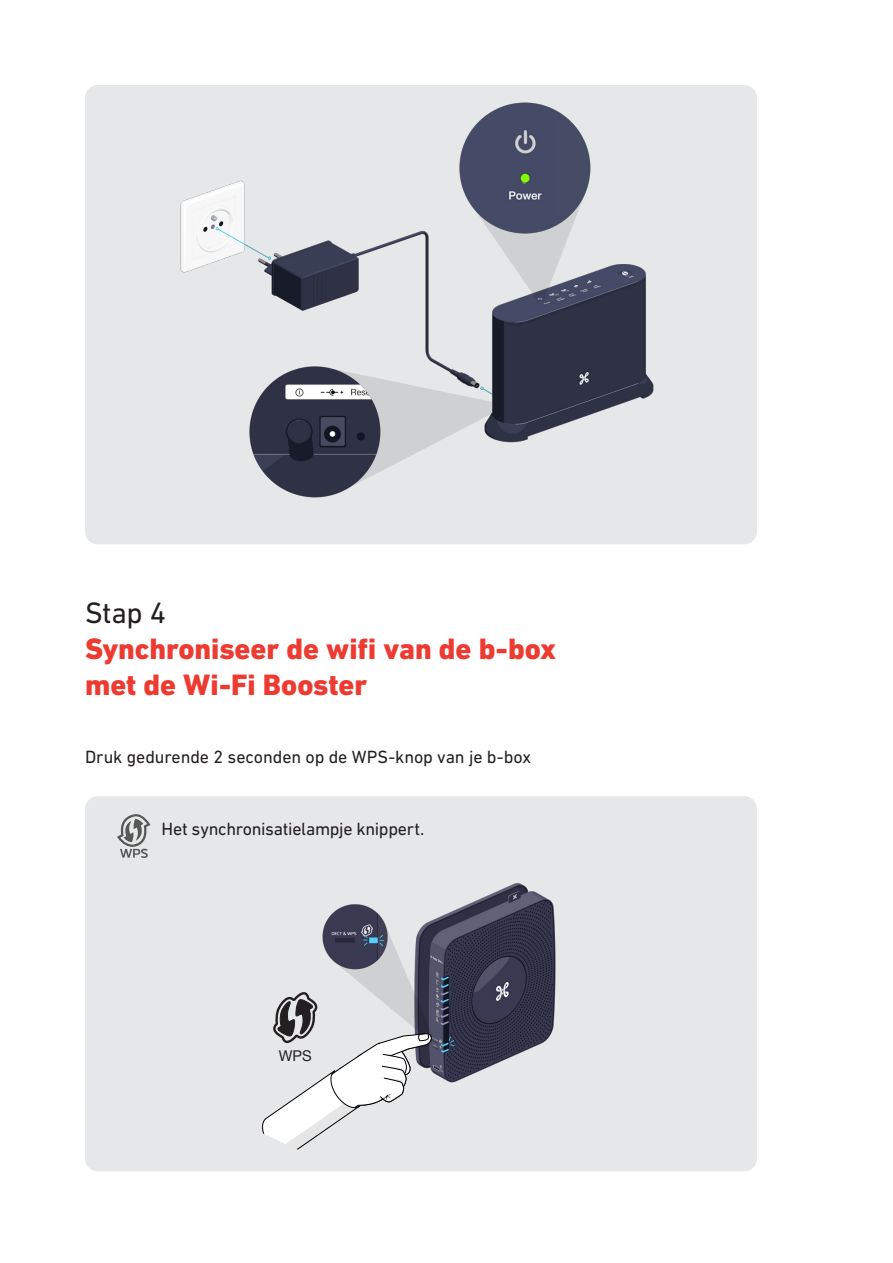
<style>
.page{position:relative;width:893px;height:1263px;background:#fff}
.page>*{position:absolute;margin:0;border:0;box-sizing:border-box;transform-origin:0 0}
.Titre_1{font:800 30px/36px "DIN Next LT Pro";letter-spacing:-.005em;color:#ee3b32}
.Body_copy{font:18px "DIN Next LT Pro";letter-spacing:-.005em;color:#231f20}
.Body_copy_cadre{font:18px "DIN Next LT Pro";letter-spacing:-.02em;color:#231f20}
.t1{font:14.85px "Helvetica Neue";color:#231f20}
.s1{font-weight:400;color:#231f20}
</style>
<div class="page">
<div style="left:85px;top:796px;width:672px;height:69px;background:#e6e7e9;border-radius:13px"></div>
<div style="left:85px;top:834px;width:672px;height:69px;background:#e6e7e9;border-radius:13px"></div>
<div style="left:85px;top:873px;width:672px;height:69px;background:#e6e7e9;border-radius:13px"></div>
<div style="left:85px;top:911px;width:672px;height:69px;background:#e6e7e9;border-radius:13px"></div>
<div style="left:85px;top:949px;width:672px;height:69px;background:#e6e7e9;border-radius:13px"></div>
<div style="left:85px;top:987px;width:672px;height:69px;background:#e6e7e9;border-radius:13px"></div>
<div style="left:85px;top:1026px;width:672px;height:69px;background:#e6e7e9;border-radius:13px"></div>
<div style="left:85px;top:1064px;width:672px;height:69px;background:#e6e7e9;border-radius:13px"></div>
<div style="left:85px;top:1102px;width:672px;height:69px;background:#e6e7e9;border-radius:13px"></div>
<div style="left:85px;top:85px;width:672px;height:459px;background:#e6e7e9;border-radius:13px"></div>
<img style="left:94px;top:85px;width:654px;height:413px">
<img style="left:322px;top:883px;width:234px;height:200px">
<svg style="left:262px;top:992px;width:189px;height:158px"></svg>
<svg style="left:117px;top:814px;width:33px;height:44px"></svg>
<p class="Titre_1" style="left:85px;top:595px;width:473px"><span class="s1">Stap 4<br></span>Synchroniseer de wifi van de b-box met de Wi‑Fi Booster</p>
<p class="Body_copy" style="left:85px;top:746px;width:447px">Druk gedurende 2 seconden op de WPS-knop van je b-box</p>
<p class="Body_copy_cadre" style="left:162px;top:819px;width:264px">Het synchronisatielampje knippert.</p>
<p class="t1" style="left:279px;top:1045px;width:34px">WPS</p>
</div>
